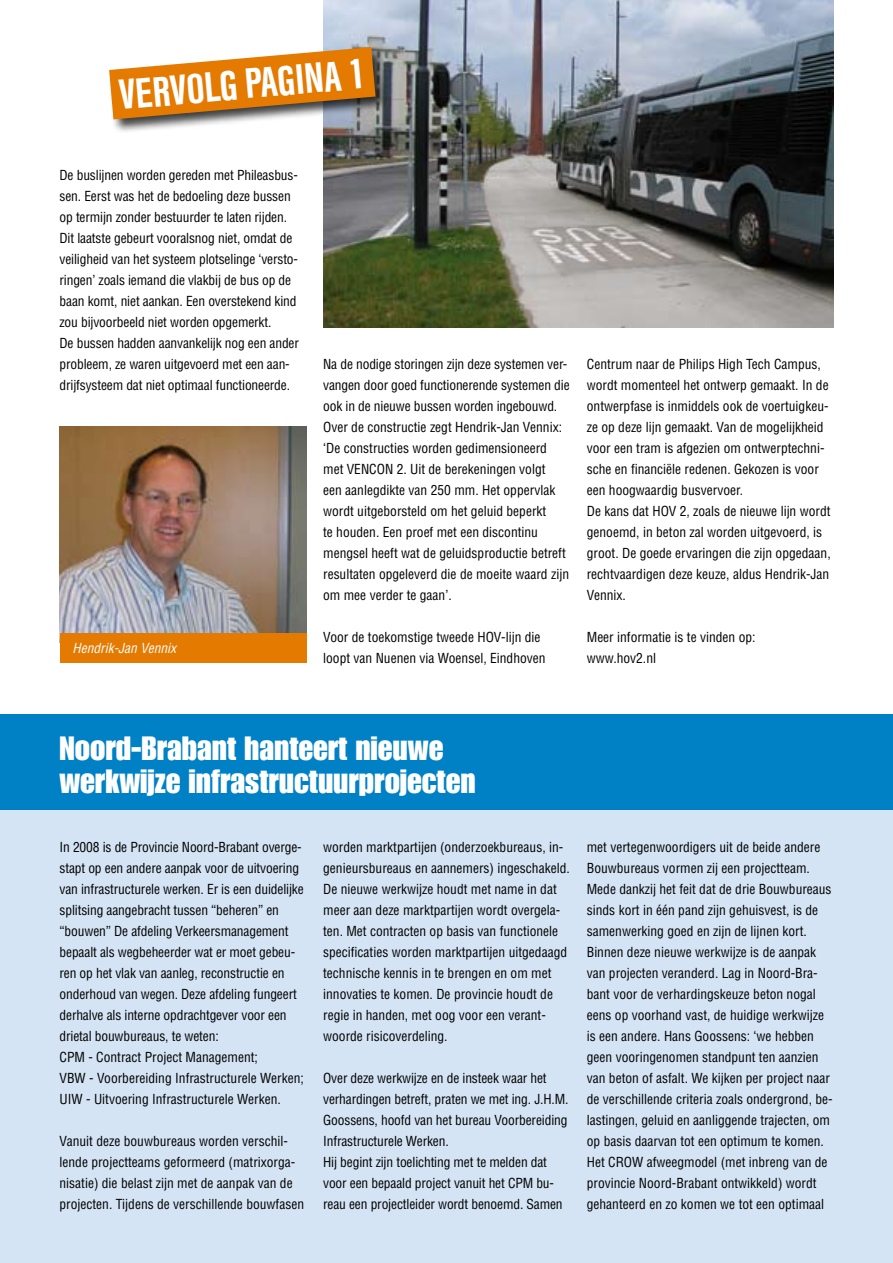
<style>
.page{position:relative;width:893px;height:1263px;background:#fff}
.page>*{position:absolute;margin:0;border:0;box-sizing:border-box;transform-origin:0 0}
.t1{font:500 42px "Helvetica Con BQ";color:#fff}
.t2{font:33px/33px "Impact LT Std";color:#fff}
.t3{font:condensed 13.5px/21px "Helvetica LT Std";color:#000}
.t4{font:italic condensed 13.5px "Helvetica LT Std";color:#fff}
</style>
<div class="page">
<div style="left:0;top:714px;width:893px;height:549px;background:#d4e4f4"></div>
<div style="left:0;top:714px;width:893px;height:96px;background:#0081c6"></div>
<img style="left:323px;top:0;width:510px;height:327px">
<div style="left:107px;top:45px;width:282px;height:88px;background:#000;opacity:.75"></div>
<svg style="left:109px;top:47px;width:267px;height:72px"></svg>
<img style="left:60px;top:427px;width:246px;height:206px">
<div style="left:60px;top:633px;width:246px;height:30px;background:#e47a00"></div>
<h1 class="t1" style="left:118px;top:73px;width:248px;rotate:-5deg">VERVOLG PAGINA 1</h1>
<p class="t3" style="left:60px;top:165px;width:241px">De buslijnen worden gereden met Phileasbus&shy;sen. Eerst was het de bedoeling deze bussen op termijn zonder bestuurder te laten rijden.<br>Dit laatste gebeurt vooralsnog niet, omdat de veiligheid van het systeem plotselinge ‘versto&shy;ringen’ zoals iemand die vlakbij de bus op de baan komt, niet aankan. Een overstekend kind zou bijvoorbeeld niet worden opgemerkt.<br>De bussen hadden aanvankelijk nog een ander probleem, ze waren uitgevoerd met een aan&shy;drijfsysteem dat niet optimaal functioneerde.</p>
<p class="t4" style="left:73px;top:640px;width:105px">Hendrik-Jan Vennix</p>
<p class="t3" style="left:323px;top:354px;width:248px">Na de nodige storingen zijn deze systemen ver&shy;vangen door goed functionerende systemen die ook in de nieuwe bussen worden ingebouwd.<br>Over de constructie zegt Hendrik-Jan Vennix: ‘De constructies worden gedimensioneerd met VENCON 2. U it de berekeningen volgt<br>een aanlegdikte van 250 mm. Het oppervlak wordt uitgeborsteld om het geluid beperkt<br>te houden. Een proef met een discontinu mengsel heeft wat de geluidsproductie betreft resultaten opgeleverd die de moeite waard zijn om mee verder te gaan’.</p>
<p class="t3" style="left:323px;top:627px;width:224px">Voor de toekomstige tweede HOV-lijn die loopt van Nuenen via Woensel, Eindhoven</p>
<p class="t3" style="left:587px;top:354px;width:245px">Centrum naar de Philips High Tech Campus, wordt momenteel het ontwerp gemaakt. In de ontwerpfase is inmiddels ook de voertuigkeu&shy;ze op deze lijn gemaakt. Van de mogelijkheid voor een tram is afgezien om ontwerptechni&shy;sche en financiële redenen. Gekozen is voor een hoogwaardig busvervoer.<br>De kans dat HOV 2, zoals de nieuwe lijn wordt genoemd, in beton zal worden uitgevoerd, is groot. De goede ervaringen die zijn opgedaan, rechtvaardigen deze keuze, aldus Hendrik-Jan Vennix.</p>
<p class="t3" style="left:587px;top:627px;width:170px">Meer informatie is te vinden op: www.hov2.nl</p>
<h2 class="t2" style="left:60px;top:732px;width:418px">Noord-Brabant hanteert nieuwe werkwijze infrastructuurprojecten</h2>
<p class="t3" style="left:60px;top:837px;width:246px">In 2008 is de Provincie Noord-Brabant overge&shy;stapt op een andere aanpak voor de uitvoering van infrastructurele werken. Er is een duidelijke splitsing aangebracht tussen “beheren” en “bouwen” De afdeling Verkeersmanagement bepaalt als wegbeheerder wat er moet gebeu&shy;ren op het vlak van aanleg, reconstructie en onderhoud van wegen. Deze afdeling fungeert derhalve als interne opdrachtgever voor een drietal bouwbureaus, te weten:<br>CPM - Contract Project Management;<br>VBW - Voorbereiding Infrastructurele Werken; U IW - U itvoering Infrastructurele Werken.</p>
<p class="t3" style="left:60px;top:1131px;width:246px">Vanuit deze bouwbureaus worden verschil&shy;lende projectteams geformeerd (matrixorga&shy;nisatie) die belast zijn met de aanpak van de projecten. Tijdens de verschillende bouwfasen</p>
<p class="t3" style="left:323px;top:837px;width:248px">worden marktpartijen (onderzoekbureaus, in&shy;genieursbureaus en aannemers) ingeschakeld.<br>De nieuwe werkwijze houdt met name in dat meer aan deze marktpartijen wordt overgela&shy;ten. Met contracten op basis van functionele specificaties worden marktpartijen uitgedaagd technische kennis in te brengen en om met innovaties te komen. De provincie houdt de regie in handen, met oog voor een verant&shy;woorde risicoverdeling.</p>
<p class="t3" style="left:323px;top:1068px;width:247px">Over deze werkwijze en de insteek waar het verhardingen betreft, praten we met ing. J.H.M.<br>Goossens, hoofd van het bureau Voorbereiding Infrastructurele Werken.<br>Hij begint zijn toelichting met te melden dat voor een bepaald project vanuit het CPM bu&shy;reau een projectleider wordt benoemd. Samen</p>
<p class="t3" style="left:587px;top:837px;width:247px">met vertegenwoordigers uit de beide andere Bouwbureaus vormen zij een projectteam.<br>Mede dankzij het feit dat de drie Bouwbureaus sinds kort in één pand zijn gehuisvest, is de samenwerking goed en zijn de lijnen kort.<br>Binnen deze nieuwe werkwijze is de aanpak van projecten veranderd. Lag in Noord-Bra&shy;bant voor de verhardingskeuze beton nogal eens op voorhand vast, de huidige werkwijze is een andere. Hans Goossens: ‘we hebben geen vooringenomen standpunt ten aanzien van beton of asfalt. We kijken per project naar de verschillende criteria zoals ondergrond, be&shy;lastingen, geluid en aanliggende trajecten, om op basis daarvan tot een optimum te komen.<br>Het CROW afweegmodel (met inbreng van de provincie Noord-Brabant ontwikkeld) wordt gehanteerd en zo komen we tot een optimaal</p>
</div>
